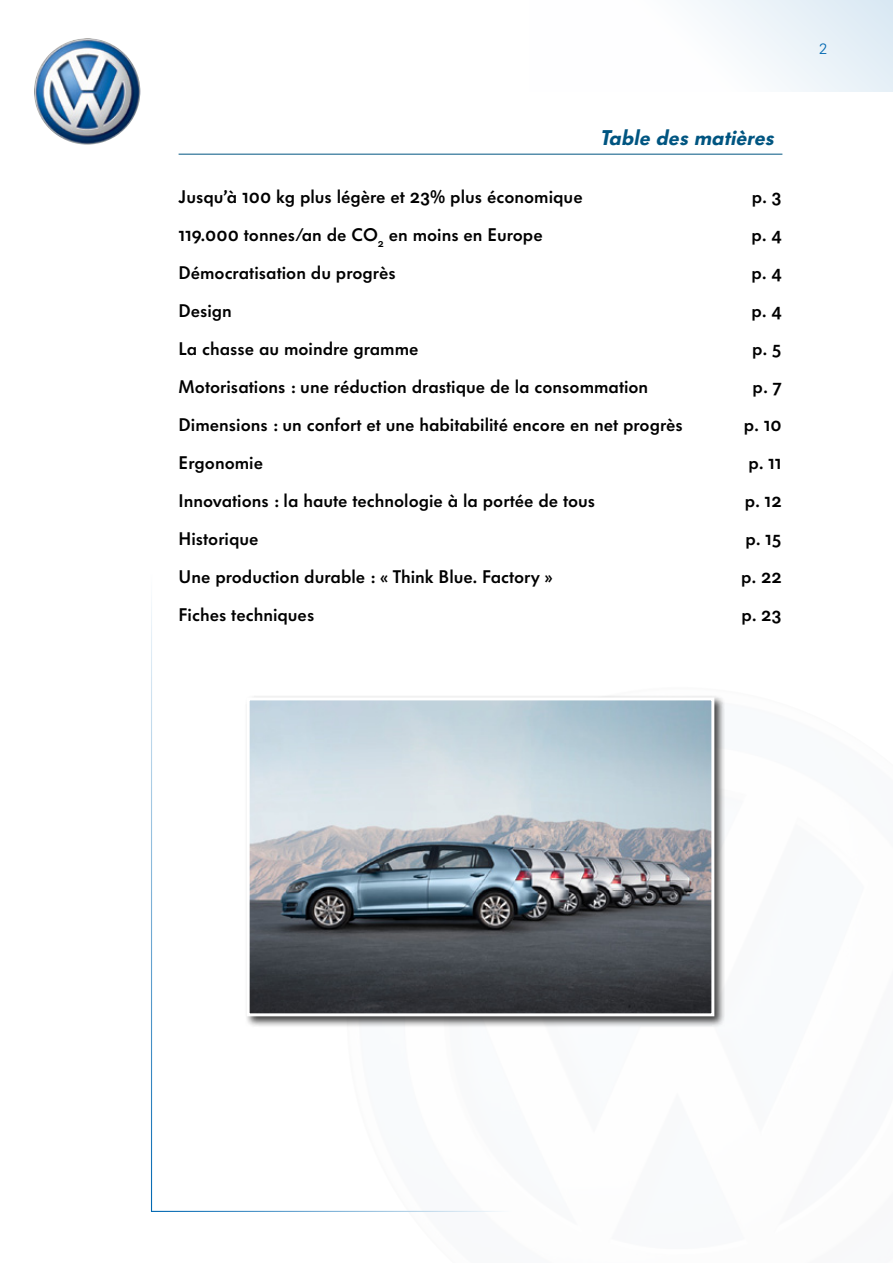
<style>
.page{position:relative;width:893px;height:1263px;background:#fff}
.page>*{position:absolute;margin:0;border:0;box-sizing:border-box;transform-origin:0 0}
.t1{font:italic 900 21px "VW Headline";color:#005581}
.t2{font:18px "Volkswagen Semi";color:#000}
.t3{font:300 15px "Univers";color:#0067b1}
</style>
<div class="page">
<img style="left:34px;top:38px;width:106px;height:107px;border-radius:53px">
<div style="left:529px;top:0;width:364px;height:91px;background:linear-gradient(to right,#fff,#e4eff6)"></div>
<hr style="left:179px;top:154px;width:603px;height:1px;background:#005581">
<div style="left:244px;top:695px;width:482px;height:333px;background:#000;opacity:.75"></div>
<img style="left:251px;top:701px;width:459px;height:311px">
<div style="left:247px;top:697px;width:467px;height:319px;border:3px solid #fff"></div>
<p class="t1" style="left:600px;top:126px;width:180px">Table des matières</p>
<p class="t2" style="left:179px;top:186px;width:406px">Jusqu’à 100 kg plus légère et 23% plus économique</p>
<p class="t2" style="left:752px;top:186px;width:31px">p. 3</p>
<p class="t2" style="left:179px;top:224px;width:366px">119.000 tonnes/an de CO<sub>2</sub> en moins en Europe</p>
<p class="t2" style="left:751px;top:224px;width:32px">p. 4</p>
<p class="t2" style="left:179px;top:262px;width:219px">Démocratisation du progrès</p>
<p class="t2" style="left:751px;top:262px;width:32px">p. 4</p>
<p class="t2" style="left:179px;top:300px;width:55px">Design</p>
<p class="t2" style="left:751px;top:300px;width:32px">p. 4</p>
<p class="t2" style="left:179px;top:338px;width:241px">La chasse au moindre gramme</p>
<p class="t2" style="left:752px;top:338px;width:31px">p. 5</p>
<p class="t2" style="left:179px;top:376px;width:471px">Motorisations : une réduction drastique de la consommation</p>
<p class="t2" style="left:753px;top:376px;width:31px">p. 7</p>
<p class="t2" style="left:179px;top:414px;width:506px">Dimensions : un confort et une habitabilité encore en net progrès</p>
<p class="t2" style="left:744px;top:414px;width:39px">p. 10</p>
<p class="t2" style="left:179px;top:452px;width:86px">Ergonomie</p>
<p class="t2" style="left:748px;top:452px;width:35px">p. 11</p>
<p class="t2" style="left:179px;top:490px;width:418px">Innovations : la haute technologie à la portée de tous</p>
<p class="t2" style="left:745px;top:490px;width:38px">p. 12</p>
<p class="t2" style="left:179px;top:528px;width:81px">Historique</p>
<p class="t2" style="left:745px;top:528px;width:38px">p. 15</p>
<p class="t2" style="left:179px;top:566px;width:376px">Une production durable : « Think Blue. Factory »</p>
<p class="t2" style="left:741px;top:566px;width:42px">p. 22</p>
<p class="t2" style="left:179px;top:604px;width:137px">Fiches techniques</p>
<p class="t2" style="left:741px;top:604px;width:42px">p. 23</p>
<p class="t3" style="left:819px;top:40px;width:10px">2</p>
</div>
